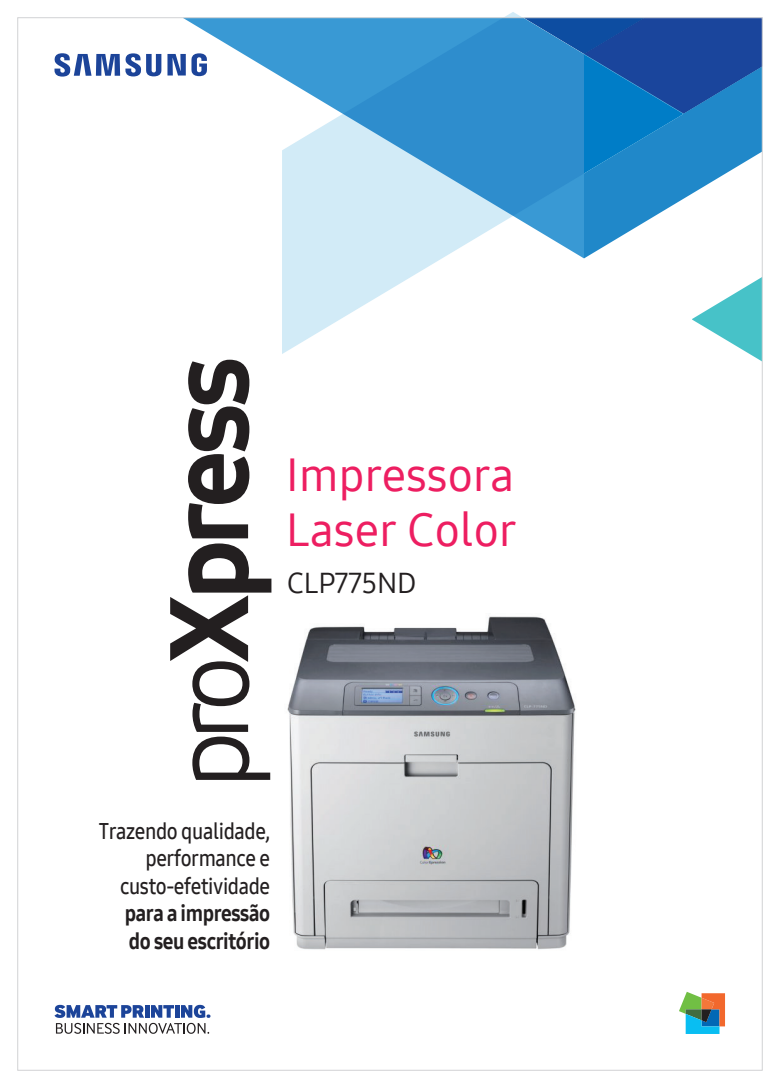
<style>
.page{position:relative;width:780px;height:1088px;background:#fff}
.page>*{position:absolute;margin:0;border:0;box-sizing:border-box;transform-origin:0 0}
.t1{font:46.25px/55.5px "Samsung One 500";color:#ed1e61}
.t2{font:28.75px "Samsung One 450";letter-spacing:-.01em;color:#231f20}
.t3{font:22.25px/27.5px "Samsung One 600";letter-spacing:-.02em;color:#231f20;text-align:right;scale:.9 1}
.t4{font:22.25px/27.5px "Samsung One 800";letter-spacing:-.02em;color:#231f20;scale:.9 1}
</style>
<div class="page">
<img style="left:287px;top:616px;width:289px;height:334px">
<svg style="left:186px;top:20px;width:96px;height:58px;fill:#3999d4"></svg>
<svg style="left:692px;top:278px;width:68px;height:82px"></svg>
<svg style="left:683px;top:173px;width:44px;height:26px"></svg>
<svg style="left:683px;top:20px;width:77px;height:153px;background:#236cb5"></svg>
<svg style="left:282px;top:12px;width:401px;height:342px"></svg>
<svg style="left:54px;top:53px;width:107px;height:24px"></svg>
<svg style="left:167px;top:53px;width:40px;height:23px"></svg>
<svg style="left:54px;top:1005px;width:156px;height:29px"></svg>
<svg style="left:679px;top:992px;width:46px;height:42px;background:#82a090"></svg>
<svg style="left:170px;top:360px;width:101px;height:420px"></svg>
<h1 class="t1" style="left:286px;top:446px;width:232px">Impressora<br>Laser Color</h1>
<p class="t2" style="left:287px;top:563px;width:131px">CLP775ND</p>
<p class="t3" style="left:99px;top:817px;width:192px">Trazendo qualidade, performance e custo-efetividade</p>
<p class="t4" style="left:125px;top:899px;width:163px">para a impressão do seu escritório</p>
</div>
